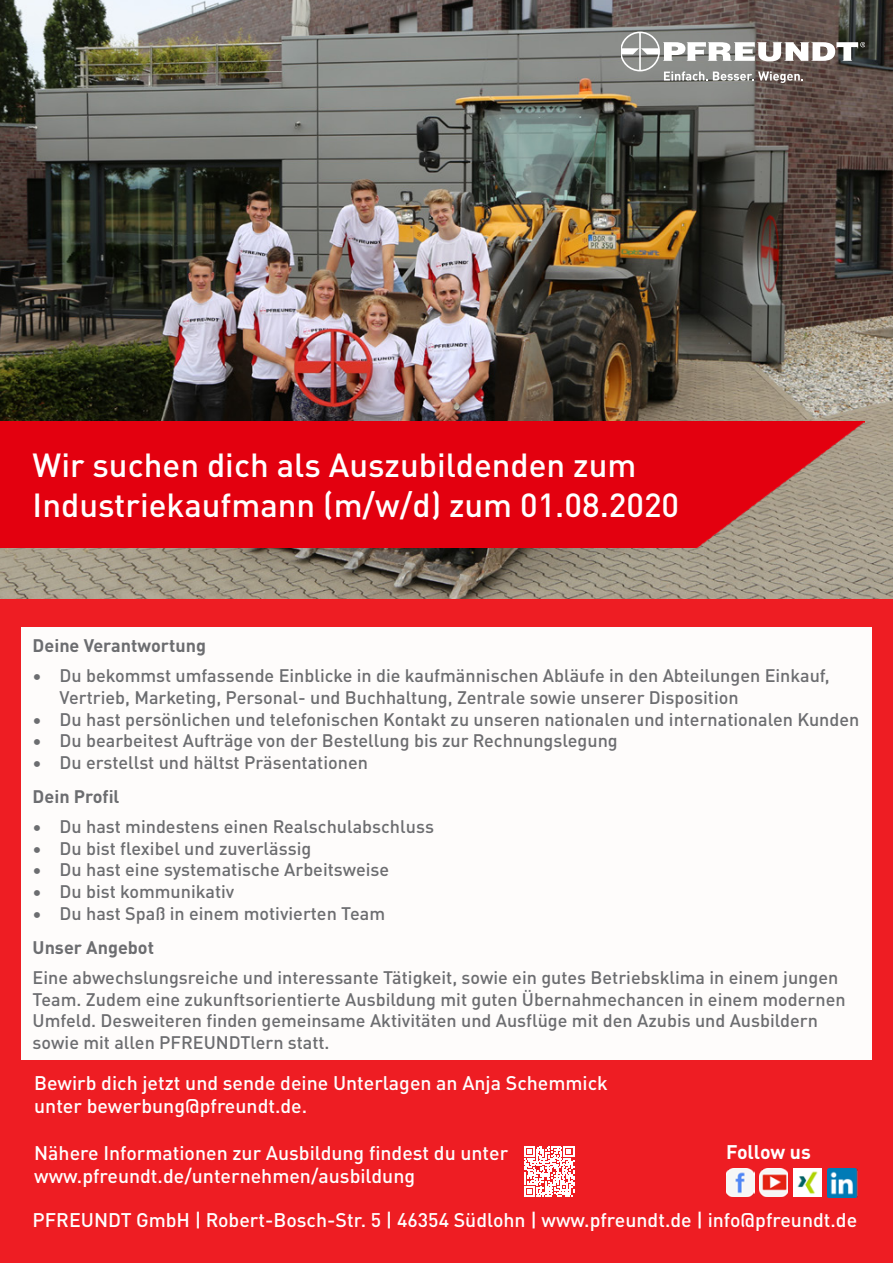
<style>
.page{position:relative;width:893px;height:1263px;background:#fff}
.page>*{position:absolute;margin:0;border:0;box-sizing:border-box;transform-origin:0 0}
.t1{font:500 33px/39.6px "DIN Pro";color:#fff}
.t2{font:500 19.5px/23.4px "DIN Pro";color:#fff}
.t3{font:700 19.5px "DIN Pro";letter-spacing:-.005em;color:#fff}
.t4{font:500 18px/21.6px "DIN Pro";color:#6c6d70}
.t5{font:700 18px "DIN Pro";color:#6c6d70}
</style>
<div class="page">
<img style="left:0;top:0;width:893px;height:599px">
<div style="left:0;top:599px;width:893px;height:664px;background:#ee1d23"></div>
<div style="left:21px;top:628px;width:851px;height:431px;background:#fefcfb"></div>
<svg style="left:524px;top:1146px;width:50px;height:51px"></svg>
<img style="left:0;top:422px;width:864px;height:125px">
<svg style="left:621px;top:32px;width:243px;height:51px"></svg>
<img style="left:726px;top:1168px;width:28px;height:29px">
<img style="left:760px;top:1168px;width:28px;height:29px">
<img style="left:793px;top:1168px;width:28px;height:29px">
<img style="left:828px;top:1168px;width:30px;height:29px">
<h1 class="t1" style="left:33px;top:444px;width:648px">Wir suchen dich als Auszubildenden zum<br>Industriekaufmann (m/w/d) zum 01.08.2020</h1>
<p class="t5" style="left:33px;top:632px;width:175px">Deine Verantwortung</p>
<p class="t4" style="left:60px;top:664px;width:772px;text-indent:-27px">• Du bekommst umfassende Einblicke in die kaufmännischen Abläufe in den Abteilungen Einkauf,<br>Vertrieb, Marketing, Personal- und Buchhaltung, Zentrale sowie unserer Disposition</p>
<p class="t4" style="left:33px;top:707px;width:828px">• Du hast persönlichen und telefonischen Kontakt zu unseren nationalen und internationalen Kunden</p>
<p class="t4" style="left:33px;top:729px;width:587px">• Du bearbeitest Aufträge von der Bestellung bis zur Rechnungslegung</p>
<p class="t4" style="left:33px;top:750px;width:337px">• Du erstellst und hältst Präsentationen</p>
<p class="t5" style="left:33px;top:782px;width:88px">Dein Profil</p>
<p class="t4" style="left:33px;top:815px;width:403px">• Du hast mindestens einen Realschulabschluss</p>
<p class="t4" style="left:33px;top:836px;width:280px">• Du bist flexibel und zuverlässig</p>
<p class="t4" style="left:33px;top:858px;width:358px">• Du hast eine systematische Arbeitsweise</p>
<p class="t4" style="left:33px;top:879px;width:203px">• Du bist kommunikativ</p>
<p class="t4" style="left:33px;top:901px;width:354px">• Du hast Spaß in einem motivierten Team</p>
<p class="t5" style="left:33px;top:933px;width:123px">Unser Angebot</p>
<p class="t4" style="left:33px;top:966px;width:814px">Eine abwechslungsreiche und interessante Tätigkeit, sowie ein gutes Betriebsklima in einem jungen Team. Zudem eine zukunftsorientierte Ausbildung mit guten Übernahmechancen in einem modernen Umfeld. Desweiteren finden gemeinsame Aktivitäten und Ausflüge mit den Azubis und Ausbildern sowie mit allen PFREUNDTlern statt.</p>
<p class="t2" style="left:34px;top:1070px;width:575px">Bewirb dich jetzt und sende deine Unterlagen an Anja Schemmick unter bewerbung@pfreundt.de.</p>
<p class="t2" style="left:34px;top:1140px;width:475px">Nähere Informationen zur Ausbildung findest du unter www.pfreundt.de/unternehmen/ausbildung</p>
<p class="t3" style="left:726px;top:1136px;width:86px">Follow us</p>
<p class="t2" style="left:33px;top:1207px;width:826px">PFREUNDT GmbH | Robert-Bosch-Str. 5 | 46354 Südlohn | www.pfreundt.de | info@pfreundt.de</p>
</div>
